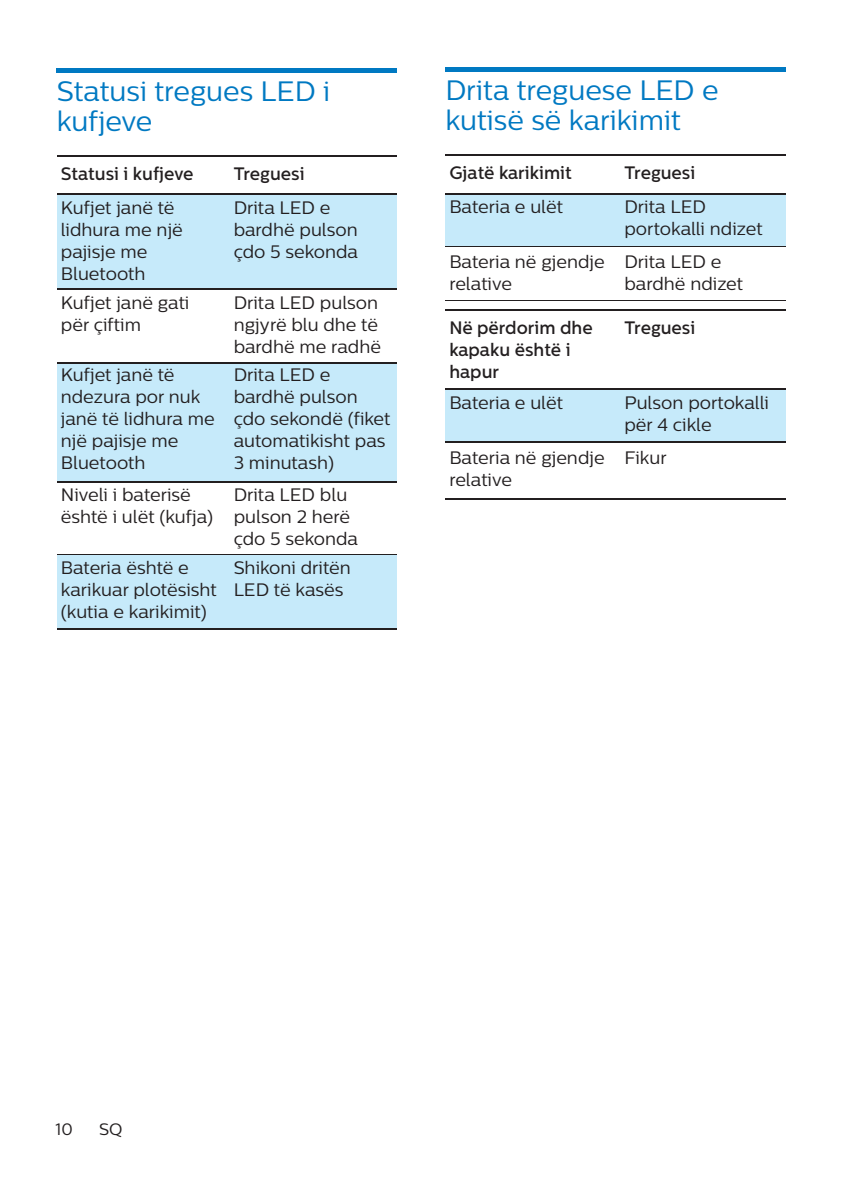
<style>
.page{position:relative;width:842px;height:1191px;background:#fff}
.page>*{position:absolute;margin:0;border:0;box-sizing:border-box;transform-origin:0 0}
.t1{font:28px/30px "Centrale Sans";color:#0079c2}
.t2{font:18px/22px "Centrale Sans";color:#231f20}
.t3{font:500 18px/22px "Centrale Sans";color:#231f20}
.t4{font:16.6px "Centrale Sans";color:#231f20}
</style>
<div class="page">
<hr style="left:445px;top:68px;width:340px;height:4px;background:#0079c2">
<hr style="left:445px;top:155px;width:165px;height:1px;background:#231f20">
<hr style="left:610px;top:155px;width:175px;height:1px;background:#231f20">
<div style="left:610px;top:193px;width:175px;height:53px;background:#c6eafa"></div>
<div style="left:445px;top:193px;width:165px;height:53px;background:#c6eafa"></div>
<hr style="left:445px;top:193px;width:165px;height:1px;background:#231f20">
<hr style="left:610px;top:193px;width:175px;height:1px;background:#231f20">
<hr style="left:445px;top:246px;width:165px;height:1px;background:#231f20">
<hr style="left:610px;top:246px;width:175px;height:1px;background:#231f20">
<div style="left:610px;top:389px;width:175px;height:52px;background:#c6eafa"></div>
<div style="left:445px;top:389px;width:165px;height:52px;background:#c6eafa"></div>
<hr style="left:445px;top:310px;width:165px;height:1px;background:#231f20">
<hr style="left:610px;top:310px;width:175px;height:1px;background:#231f20">
<hr style="left:445px;top:300px;width:165px;height:1px;background:#231f20">
<hr style="left:610px;top:300px;width:175px;height:1px;background:#231f20">
<hr style="left:445px;top:498px;width:165px;height:1px;background:#231f20">
<hr style="left:610px;top:498px;width:175px;height:1px;background:#231f20">
<hr style="left:445px;top:388px;width:165px;height:1px;background:#231f20">
<hr style="left:610px;top:388px;width:175px;height:1px;background:#231f20">
<hr style="left:445px;top:441px;width:165px;height:1px;background:#231f20">
<hr style="left:610px;top:441px;width:175px;height:1px;background:#231f20">
<hr style="left:221px;top:155px;width:176px;height:1px;background:#231f20">
<hr style="left:57px;top:68px;width:340px;height:4px;background:#0079c2">
<hr style="left:57px;top:155px;width:164px;height:1px;background:#231f20">
<div style="left:221px;top:555px;width:176px;height:74px;background:#c6eafa"></div>
<div style="left:57px;top:555px;width:164px;height:74px;background:#c6eafa"></div>
<div style="left:221px;top:363px;width:176px;height:119px;background:#c6eafa"></div>
<div style="left:57px;top:363px;width:164px;height:119px;background:#c6eafa"></div>
<div style="left:221px;top:194px;width:176px;height:95px;background:#c6eafa"></div>
<div style="left:57px;top:194px;width:164px;height:95px;background:#c6eafa"></div>
<hr style="left:57px;top:194px;width:164px;height:1px;background:#231f20">
<hr style="left:221px;top:194px;width:176px;height:1px;background:#231f20">
<hr style="left:57px;top:289px;width:164px;height:1px;background:#231f20">
<hr style="left:221px;top:289px;width:176px;height:1px;background:#231f20">
<hr style="left:57px;top:362px;width:164px;height:1px;background:#231f20">
<hr style="left:221px;top:362px;width:176px;height:1px;background:#231f20">
<hr style="left:57px;top:481px;width:164px;height:1px;background:#231f20">
<hr style="left:221px;top:481px;width:176px;height:1px;background:#231f20">
<hr style="left:57px;top:554px;width:164px;height:1px;background:#231f20">
<hr style="left:221px;top:554px;width:176px;height:1px;background:#231f20">
<hr style="left:57px;top:629px;width:164px;height:1px;background:#231f20">
<hr style="left:221px;top:629px;width:176px;height:1px;background:#231f20">
<h1 class="t1" style="left:57px;top:76px;width:275px">Statusi tregues LED i kufjeve</h1>
<p class="t3" style="left:61px;top:163px;width:134px">Statusi i kufjeve</p>
<p class="t2" style="left:61px;top:197px;width:124px">Kufjet janë të lidhura me një pajisje me<br>Bluetooth</p>
<p class="t2" style="left:61px;top:291px;width:130px">Kufjet janë gati për çiftim</p>
<p class="t2" style="left:61px;top:364px;width:155px">Kufjet janë të ndezura por nuk janë të lidhura me një pajisje me<br>Bluetooth</p>
<p class="t2" style="left:61px;top:484px;width:154px">Niveli i baterisë është i ulët (kufja)</p>
<p class="t3" style="left:234px;top:163px;width:72px">Treguesi</p>
<p class="t2" style="left:234px;top:196px;width:126px">Drita LED e bardhë pulson çdo 5 sekonda</p>
<p class="t2" style="left:234px;top:291px;width:149px">Drita LED pulson ngjyrë blu dhe të bardhë me radhë</p>
<p class="t2" style="left:234px;top:363px;width:158px">Drita LED e bardhë pulson çdo sekondë (fiket automatikisht pas<br>3 minutash)</p>
<p class="t2" style="left:234px;top:484px;width:126px">Drita LED blu pulson 2 herë çdo 5 sekonda</p>
<p class="t2" style="left:234px;top:557px;width:119px">Shikoni dritën<br>LED të kasës</p>
<p class="t2" style="left:61px;top:556px;width:157px">Bateria është e karikuar plotësisht (kutia e karikimit)</p>
<h1 class="t1" style="left:445px;top:75px;width:275px">Drita treguese LED e kutisë së karikimit</h1>
<p class="t3" style="left:449px;top:162px;width:124px">Gjatë karikimit</p>
<p class="t3" style="left:624px;top:162px;width:72px">Treguesi</p>
<p class="t2" style="left:449px;top:196px;width:115px">Bateria e ulët</p>
<p class="t2" style="left:624px;top:196px;width:140px">Drita LED portokalli ndizet</p>
<p class="t2" style="left:449px;top:251px;width:157px">Bateria në gjendje relative</p>
<p class="t2" style="left:624px;top:251px;width:120px">Drita LED e bardhë ndizet</p>
<p class="t3" style="left:449px;top:317px;width:145px">Në përdorim dhe kapaku është i hapur</p>
<p class="t3" style="left:624px;top:317px;width:72px">Treguesi</p>
<p class="t2" style="left:449px;top:391px;width:115px">Bateria e ulët</p>
<p class="t2" style="left:449px;top:446px;width:157px">Bateria në gjendje relative</p>
<p class="t2" style="left:624px;top:391px;width:146px">Pulson portokalli për 4 cikle</p>
<p class="t2" style="left:624px;top:446px;width:44px">Fikur</p>
<p class="t4" style="left:55px;top:1119px;width:19px">10</p>
<p class="t4" style="left:99px;top:1119px;width:25px">SQ</p>
</div>
